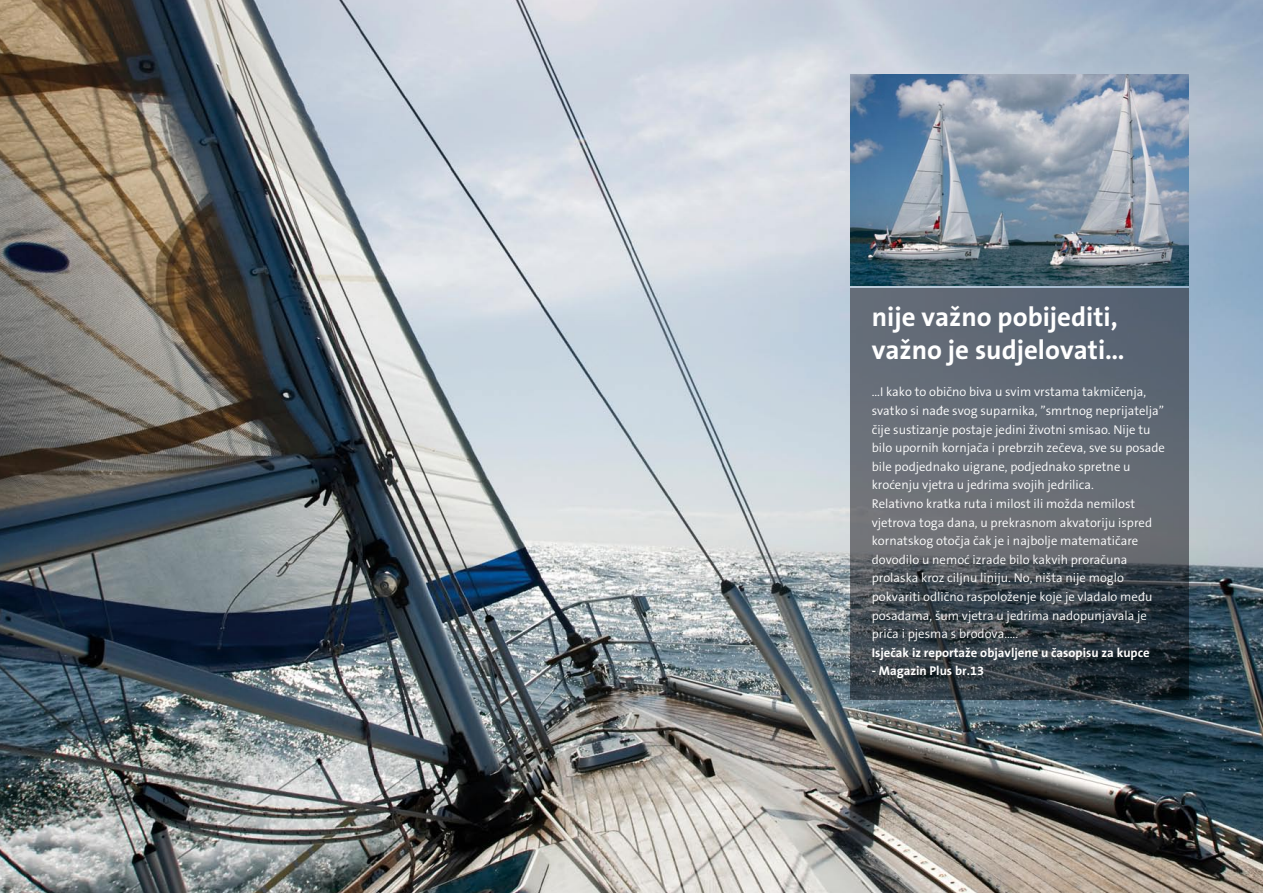
<style>
.page{position:relative;width:1263px;height:893px;background:#fff}
.page>*{position:absolute;margin:0;border:0;box-sizing:border-box;transform-origin:0 0}
.t1{font:700 27px/33px "The Sans 08 B7";color:#fff}
.t2{font:300 12.75px/18.6px "The Sans 08";color:#fff}
.t3{font:700 12.75px "The Sans 08 B7";color:#fff}
</style>
<div class="page">
<img style="left:0;top:0;width:1263px;height:893px">
<img style="left:850px;top:74px;width:338px;height:212px">
<svg style="left:850px;top:288px;width:338px;height:411px;background:#545c65"></svg>
<h1 class="t1" style="left:872px;top:301px;width:254px">nije važno pobijediti, važno je sudjelovati…</h1>
<p class="t2" style="left:872px;top:383px;width:295px">...I kako to obično biva u svim vrstama takmičenja, svatko si nađe svog suparnika, ”smrtnog neprijatelja” čije sustizanje postaje jedini životni smisao. Nije tu bilo upornih kornjača i prebrzih zečeva, sve su posade bile podjednako uigrane, podjednako spretne u kroćenju vjetra u jedrima svojih jedrilica.<br>Relativno kratka ruta i milost ili možda nemilost vjetrova toga dana, u prekrasnom akvatoriju ispred kornatskog otočja čak je i najbolje matematičare dovodilo u nemoć izrade bilo kakvih proračuna prolaska kroz ciljnu liniju. No, ništa nije moglo pokvariti odlično raspoloženje koje je vladalo među posadama, šum vjetra u jedrima nadopunjavala je priča i pjesma s brodova.....</p>
<p class="t3" style="left:872px;top:645px;width:279px">Isječak iz reportaže objavljene u časopisu za kupce</p>
<p class="t3" style="left:872px;top:664px;width:114px">- Magazin Plus br.13</p>
</div>
